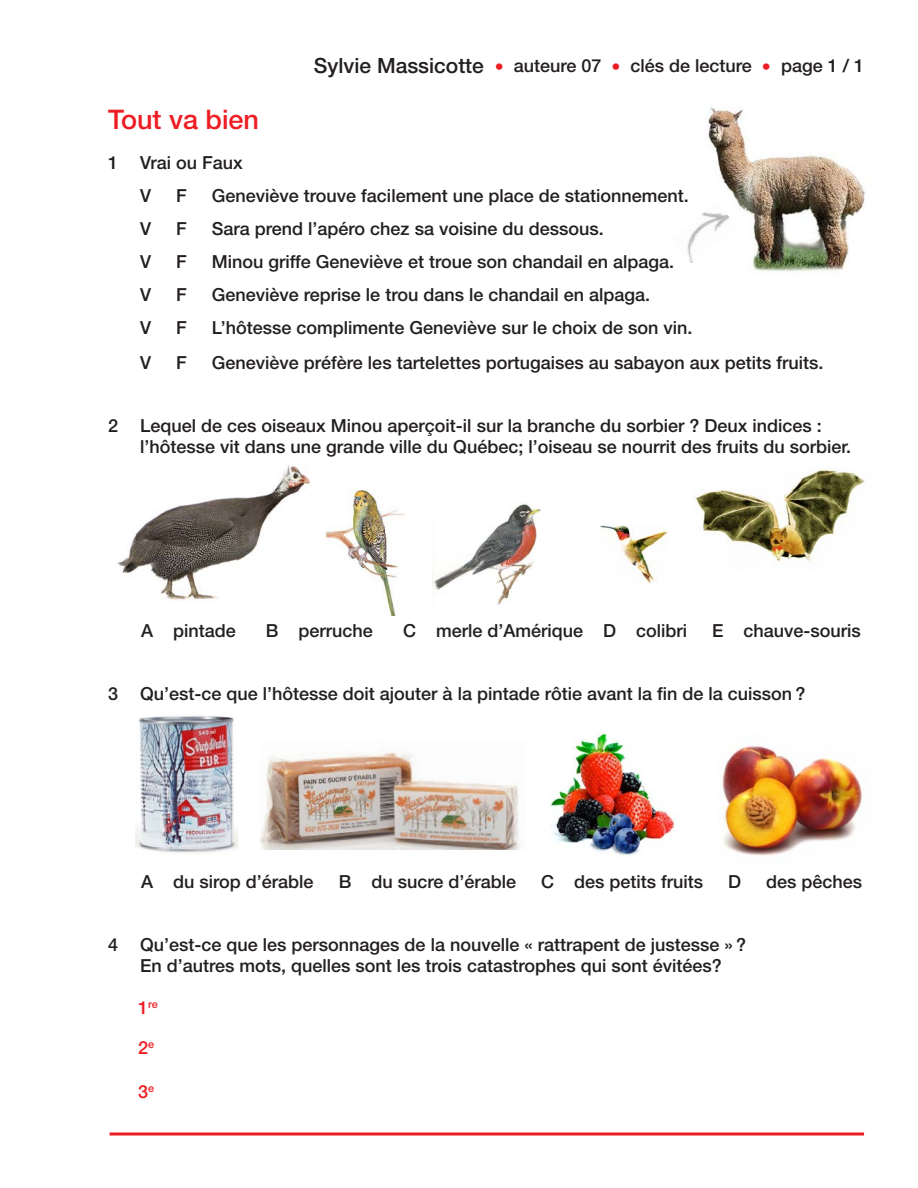
<style>
.page{position:relative;width:918px;height:1188px;background:#fff}
.page>*{position:absolute;margin:0;border:0;box-sizing:border-box;transform-origin:0 0}
.t1{font:500 27px "Helvetica Neue";color:#ee1d23}
.t2{font:500 18px/21px "Helvetica Neue";color:#231f20}
.t3{font:500 18px "Helvetica Neue";color:#ee1d23}
.t4{font:500 10.8px "Helvetica Neue";color:#ee1d23}
.s1{font-size:21px}
.s2{font-weight:400;color:#ee1d23}
.s3{font-size:18px}
</style>
<div class="page">
<svg style="left:110px;top:1132px;width:754px;height:4px;background:#f25559"></svg>
<img style="left:708px;top:107px;width:157px;height:165px">
<img style="left:687px;top:203px;width:48px;height:60px">
<img style="left:136px;top:716px;width:101px;height:139px">
<img style="left:261px;top:752px;width:259px;height:98px">
<img style="left:550px;top:733px;width:125px;height:123px">
<img style="left:722px;top:746px;width:140px;height:110px">
<img style="left:117px;top:464px;width:193px;height:137px">
<img style="left:325px;top:489px;width:80px;height:127px">
<img style="left:433px;top:504px;width:108px;height:101px">
<img style="left:600px;top:525px;width:67px;height:59px">
<img style="left:695px;top:469px;width:170px;height:93px">
<p class="t2" style="left:314px;top:56px;width:552px"><span class="s1">Sylvie Massicotte</span> <span class="s2">•</span> auteure 07 <span class="s2">•</span> clés de lecture <span class="s2">•</span> page 1 / 1</p>
<h1 class="t1" style="left:108px;top:109px;width:153px">Tout va bien</h1>
<p class="t2" style="left:140px;top:148px;width:104px;line-height:33px;text-indent:-32px">1 Vrai ou Faux<br>V</p>
<p class="t2" style="left:176px;top:187px;width:12px">F</p>
<p class="t2" style="left:212px;top:187px;width:478px">Geneviève trouve facilement une place de stationnement.</p>
<p class="t2" style="left:140px;top:220px;width:12px">V</p>
<p class="t2" style="left:176px;top:220px;width:12px">F</p>
<p class="t2" style="left:212px;top:220px;width:393px">Sara prend l’apéro chez sa voisine du dessous.</p>
<p class="t2" style="left:140px;top:253px;width:12px">V</p>
<p class="t2" style="left:176px;top:253px;width:12px">F</p>
<p class="t2" style="left:212px;top:253px;width:464px">Minou griffe Geneviève et troue son chandail en alpaga.</p>
<p class="t2" style="left:140px;top:286px;width:12px">V</p>
<p class="t2" style="left:176px;top:286px;width:12px">F</p>
<p class="t2" style="left:212px;top:286px;width:440px">Geneviève reprise le trou dans le chandail en alpaga.</p>
<p class="t2" style="left:140px;top:319px;width:12px">V</p>
<p class="t2" style="left:176px;top:319px;width:12px">F</p>
<p class="t2" style="left:212px;top:319px;width:482px">L’hôtesse complimente Geneviève sur le choix de son vin.</p>
<p class="t2" style="left:140px;top:353px;width:12px">V</p>
<p class="t2" style="left:176px;top:353px;width:12px">F</p>
<p class="t2" style="left:212px;top:353px;width:613px">Geneviève préfère les tartelettes portugaises au sabayon aux petits fruits.</p>
<p class="t2" style="left:140px;top:416px;width:713px;text-indent:-32px">2 Lequel de ces oiseaux Minou aperçoit-il sur la branche du sorbier ? Deux indices : l’hôtesse vit dans une grande ville du Québec; l’oiseau se nourrit des fruits du sorbier.</p>
<p class="t2" style="left:141px;top:622px;width:96px">A pintade</p>
<p class="t2" style="left:266px;top:622px;width:109px">B perruche</p>
<p class="t2" style="left:403px;top:622px;width:286px">C merle d’Amérique D colibri</p>
<p class="t2" style="left:712px;top:622px;width:150px">E chauve-souris</p>
<p class="t2" style="left:108px;top:685px;width:699px">3 Qu’est-ce que l’hôtesse doit ajouter à la pintade rôtie avant la fin de la cuisson ?</p>
<p class="t2" style="left:141px;top:872px;width:174px">A du sirop d’érable</p>
<p class="t2" style="left:339px;top:872px;width:179px">B du sucre d’érable</p>
<p class="t2" style="left:541px;top:872px;width:164px">C des petits fruits</p>
<p class="t2" style="left:728px;top:872px;width:14px">D</p>
<p class="t2" style="left:766px;top:872px;width:98px">des pêches</p>
<p class="t2" style="left:108px;top:935px;width:639px;text-align:center">4 Qu’est-ce que les personnages de la nouvelle « rattrapent de justesse » ?<br>En d’autres mots, quelles sont les trois catastrophes qui sont évitées?</p>
<p class="t4" style="left:138px;top:1000px;width:21px"><span class="s3">1</span>re</p>
<p class="t3" style="left:138px;top:1041px;width:18px">2<sup>e</sup></p>
<p class="t3" style="left:138px;top:1085px;width:18px">3<sup>e</sup></p>
</div>
